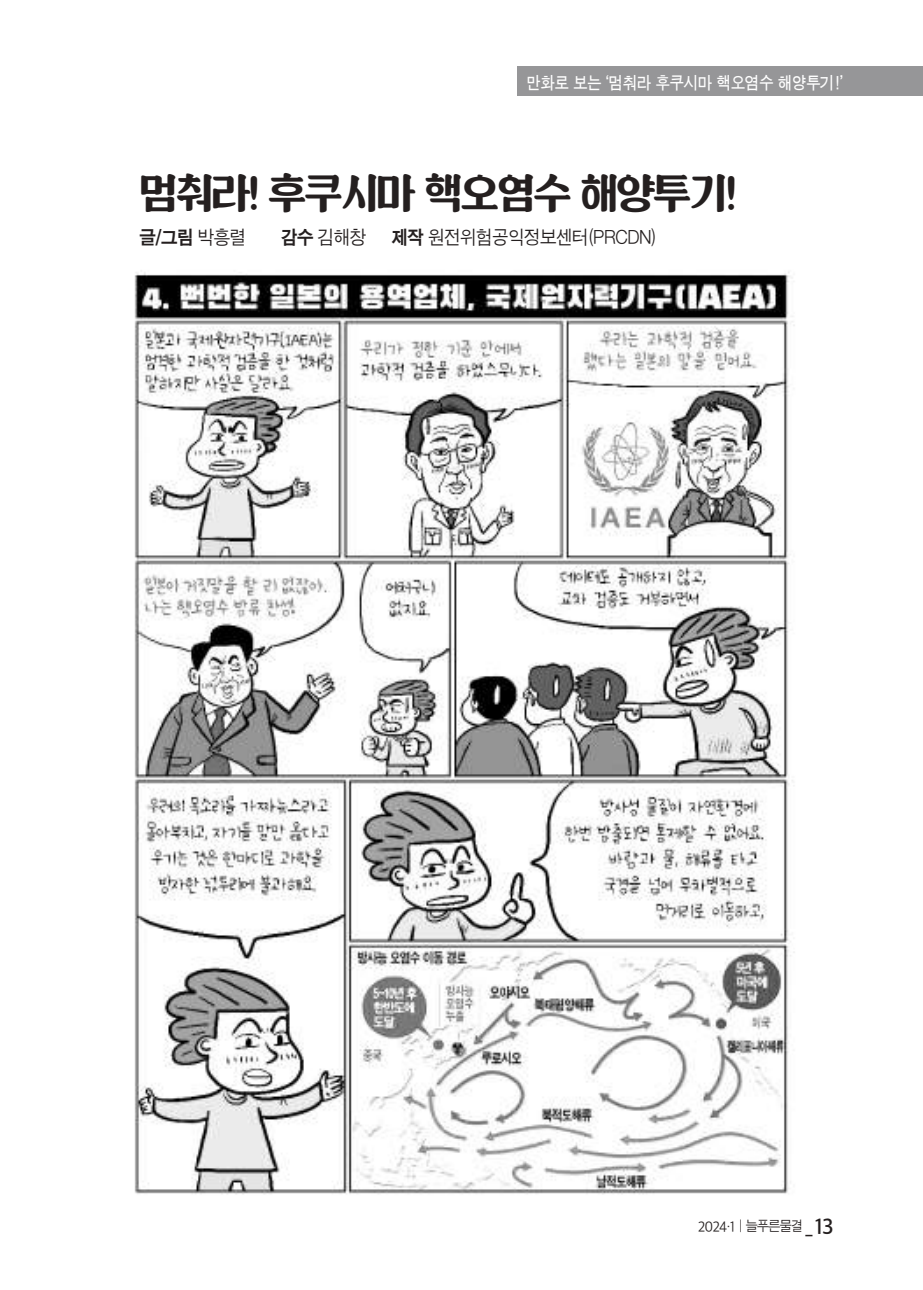
<style>
.page{position:relative;width:923px;height:1290px;background:#fff}
.page>*{position:absolute;margin:0;border:0;box-sizing:border-box;transform-origin:0 0}
.t1{font:40.25px "SD Kwangya";letter-spacing:-.05em;color:#241f1f;scale:.95 1}
.t2{font:19.25px "SD Gothic a Lt";letter-spacing:-.025em;color:#241f1f;scale:.95 1}
.t3{font:19.25px "SD Gothic c Bd";color:#241f1f;scale:.95 1}
.t4{font:17.5px "SD Gothic b Md";color:#fff;scale:.9 1}
.t5{font:14px "SD Gothic Neoa c Lt";color:#241f1f;scale:.95 1}
.s1{font-family:"SD Gothic a Lt"}
.s2{font-family:"SD Gothic c Bd"}
.s3{font-family:"SD Gothic Neoa f Sm";font-size:21px}
</style>
<div class="page">
<img style="left:134px;top:270px;width:661px;height:924px">
<div style="left:517px;top:66px;width:406px;height:29px;background:#969698"></div>
<p class="t4" style="left:526px;top:74px;width:353px">만화로 보는 ‘멈춰라 후쿠시마 핵오염수 해양투기!’</p>
<h1 class="t1" style="left:139px;top:173px;width:630px">멈춰라! 후쿠시마 핵오염수 해양투기!</h1>
<p class="t3" style="left:139px;top:227px;width:114px">글/그림 <span class="s1">박흥렬</span></p>
<p class="t2" style="left:281px;top:227px;width:91px"><span class="s2">감수</span> 김해창</p>
<p class="t2" style="left:391px;top:227px;width:280px"><span class="s2">제작</span> 원전위험공익정보센터(PRCDN)</p>
<p class="t5" style="left:698px;top:1220px;width:145px">2024·1<span class="s1">｜늘푸른물결</span> <span class="s3">_13</span></p>
</div>
